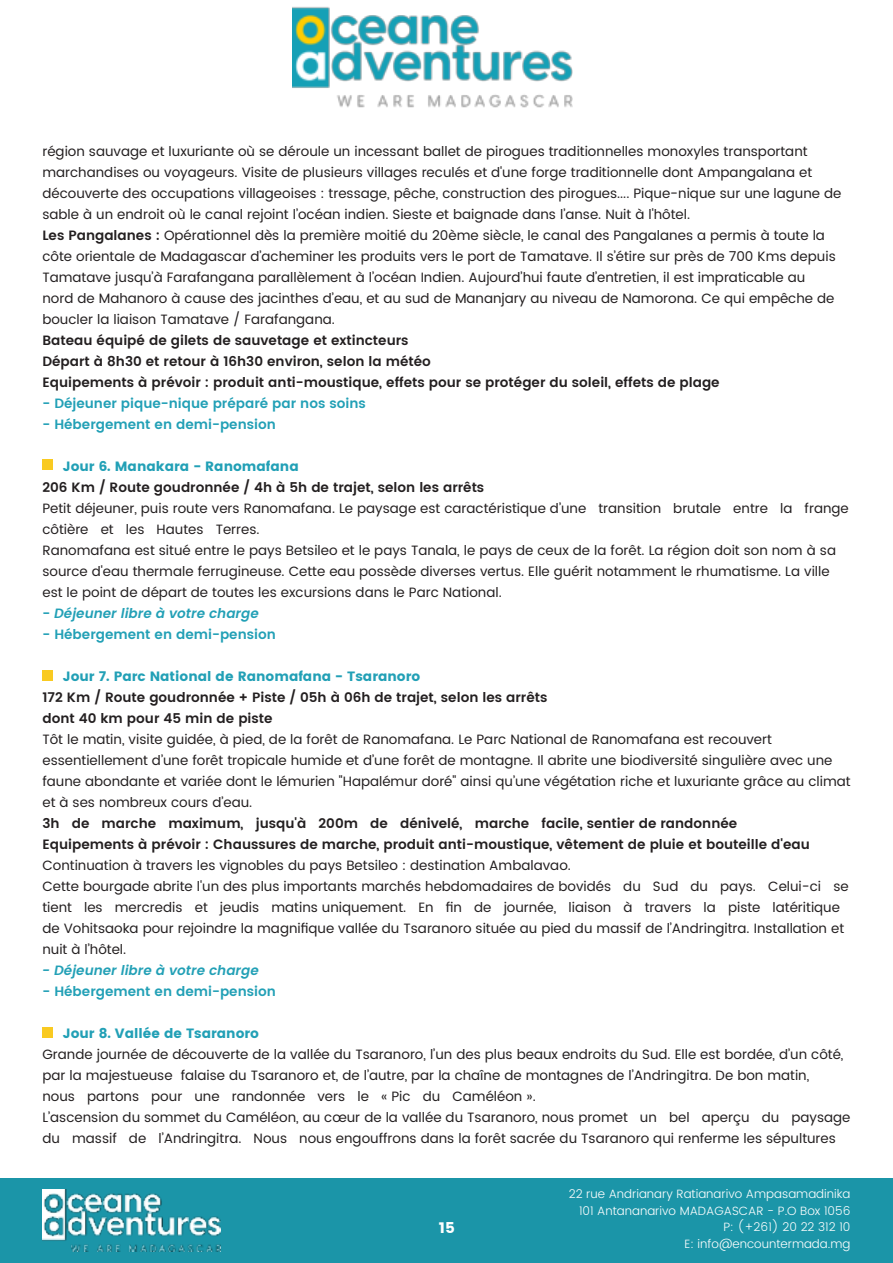
<style>
.page{position:relative;width:893px;height:1263px;background:#fff}
.page>*{position:absolute;margin:0;border:0;box-sizing:border-box;transform-origin:0 0}
.t1{font:15px "Poppins";color:#fff}
.t2{font:13.5px/21px "Poppins";color:#231f20}
.t3{font:600 13.5px/21px "Poppins";color:#231f20}
.t4{font:600 13.5px "Poppins";color:#22a0b6}
.t5{font:13.5px "Poppins";color:#22a0b6}
.t6{font:italic 600 13.5px "Poppins";color:#22a0b6}
.t7{font:300 12px/16.5px "Poppins";color:#fff;text-align:right}
.s1{font-weight:600}
.s2{font-style:normal}
</style>
<div class="page">
<img style="left:292px;top:7px;width:280px;height:101px">
<div style="left:0;top:1178px;width:893px;height:85px;background:#1b95a8"></div>
<img style="left:43px;top:1190px;width:178px;height:62px">
<div style="left:42px;top:459px;width:11px;height:11px;background:#f9ca21"></div>
<div style="left:43px;top:670px;width:10px;height:10px;background:#f9ca21"></div>
<div style="left:43px;top:1027px;width:10px;height:10px;background:#f9ca21"></div>
<p class="t2" style="left:42px;top:140px;width:801px">région sauvage et luxuriante où se déroule un incessant ballet de pirogues traditionnelles monoxyles transportant marchandises ou voyageurs. Visite de plusieurs villages reculés et d'une forge traditionnelle dont Ampangalana et découverte des occupations villageoises : tressage, pêche, construction des pirogues.... Pique-nique sur une lagune de sable à un endroit où le canal rejoint l’océan indien. Sieste et baignade dans l’anse. Nuit à l'hôtel.<br><span class="s1">Les Pangalanes :</span> Opérationnel dès la première moitié du 20ème siècle, le canal des Pangalanes a permis à toute la côte orientale de Madagascar d’acheminer les produits vers le port de Tamatave. Il s’étire sur près de 700 Kms depuis Tamatave jusqu’à Farafangana parallèlement à l’océan Indien. Aujourd’hui faute d’entretien, il est impraticable au<br>nord de Mahanoro à cause des jacinthes d’eau, et au sud de Mananjary au niveau de Namorona. Ce qui empêche de boucler la liaison Tamatave / Farafangana.</p>
<p class="t3" style="left:42px;top:330px;width:679px">Bateau équipé de gilets de sauvetage et extincteurs<br>Départ à 8h30 et retour à 16h30 environ, selon la météo<br>Equipements à prévoir : produit anti-moustique, effets pour se protéger du soleil, effets de plage</p>
<p class="t4" style="left:42px;top:393px;width:325px">- Déjeuner pique-nique préparé par nos soins</p>
<p class="t4" style="left:42px;top:418px;width:235px">- Hébergement en demi-pension</p>
<p class="t5" style="left:63px;top:458px;width:238px">Jour 6. Manakara - Ranomafana</p>
<p class="t3" style="left:42px;top:477px;width:443px">206 Km / Route goudronnée / 4h à 5h de trajet, selon les arrêts</p>
<p class="t2" style="left:42px;top:497px;width:808px">Petit déjeuner, puis route vers Ranomafana. Le paysage est caractéristique d’une transition brutale entre la frange côtière et les Hautes Terres.<br>Ranomafana est situé entre le pays Betsileo et le pays Tanala, le pays de ceux de la forêt. La région doit son nom à sa source d'eau thermale ferrugineuse. Cette eau possède diverses vertus. Elle guérit notamment le rhumatisme. La ville est le point de départ de toutes les excursions dans le Parc National.</p>
<p class="t6" style="left:42px;top:607px;width:220px"><span class="s2">-</span> Déjeuner libre à votre charge</p>
<p class="t4" style="left:42px;top:628px;width:235px">- Hébergement en demi-pension</p>
<p class="t5" style="left:63px;top:668px;width:359px">Jour 7. Parc National de Ranomafana - Tsaranoro</p>
<p class="t3" style="left:42px;top:687px;width:507px">172 Km / Route goudronnée + Piste / 05h à 06h de trajet, selon les arrêts dont 40 km pour 45 min de piste</p>
<p class="t2" style="left:42px;top:728px;width:810px">Tôt le matin, visite guidée, à pied, de la forêt de Ranomafana. Le Parc National de Ranomafana est recouvert essentiellement d’une forêt tropicale humide et d’une forêt de montagne. Il abrite une biodiversité singulière avec une faune abondante et variée dont le lémurien "Hapalémur doré" ainsi qu’une végétation riche et luxuriante grâce au climat et à ses nombreux cours d’eau.</p>
<p class="t3" style="left:42px;top:813px;width:769px">3h de marche maximum, jusqu'à 200m de dénivelé, marche facile, sentier de randonnée<br>Equipements à prévoir : Chaussures de marche, produit anti-moustique, vêtement de pluie et bouteille d'eau</p>
<p class="t2" style="left:42px;top:854px;width:808px">Continuation à travers les vignobles du pays Betsileo : destination Ambalavao.<br>Cette bourgade abrite l'un des plus importants marchés hebdomadaires de bovidés du Sud du pays. Celui-ci se tient les mercredis et jeudis matins uniquement. En fin de journée, liaison à travers la piste latéritique de Vohitsaoka pour rejoindre la magnifique vallée du Tsaranoro située au pied du massif de l’Andringitra. Installation et nuit à l’hôtel.</p>
<p class="t6" style="left:42px;top:964px;width:221px">- Déjeuner libre à votre charge</p>
<p class="t4" style="left:42px;top:985px;width:235px">- Hébergement en demi-pension</p>
<p class="t5" style="left:63px;top:1025px;width:198px">Jour 8. Vallée de Tsaranoro</p>
<p class="t2" style="left:42px;top:1043px;width:810px">Grande journée de découverte de la vallée du Tsaranoro, l’un des plus beaux endroits du Sud. Elle est bordée, d’un côté, par la majestueuse falaise du Tsaranoro et, de l’autre, par la chaîne de montagnes de l’Andringitra. De bon matin,<br>nous partons pour une randonnée vers le « Pic du Caméléon ».<br>L’ascension du sommet du Caméléon, au cœur de la vallée du Tsaranoro, nous promet un bel aperçu du paysage du massif de l’Andringitra. Nous nous engouffrons dans la forêt sacrée du Tsaranoro qui renferme les sépultures</p>
<p class="t1" style="left:439px;top:1218px;width:18px">15</p>
<p class="t7" style="left:569px;top:1186px;width:283px">22 rue Andrianary Ratianarivo Ampasamadinika 101 Antananarivo MADAGASCAR - P.O Box 1056<br>P: (+261) 20 22 312 10<br>E: info@encountermada.mg</p>
</div>
